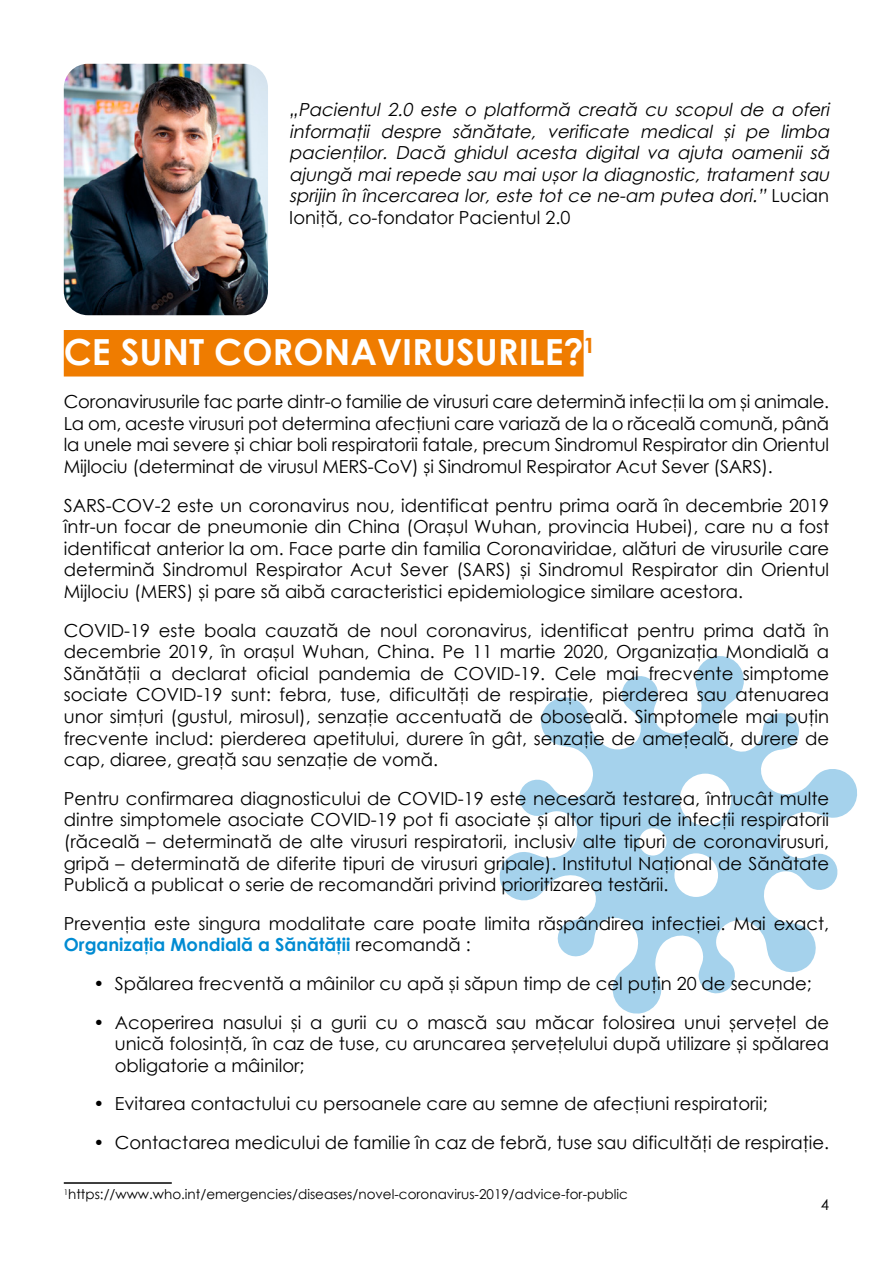
<style>
.page{position:relative;width:893px;height:1263px;background:#fff}
.page>*{position:absolute;margin:0;border:0;box-sizing:border-box;transform-origin:0 0}
.t1{font:700 36px "Century Gothic";color:#fff}
.t2{font:18px/21.6px "Century Gothic";color:#000;text-align:justify}
.t3{font:italic 18px/21.6px "Century Gothic";color:#000}
.t4{font:15px "Century Gothic";color:#000}
.t5{font:13.5px "Century Gothic";color:#000}
.s1{font-style:normal}
.s2{font-weight:700;color:#008bd2}
</style>
<div class="page">
<svg style="left:499px;top:656px;width:358px;height:358px"></svg>
<img style="left:64px;top:64px;width:204px;height:251px">
<div style="left:64px;top:330px;width:520px;height:46px;background:#ef7c00"></div>
<hr style="left:64px;top:1182px;width:108px;height:2px;background:#000">
<p class="t3" style="left:289px;top:98px;width:546px">„Pacientul 2.0 este o platformă creată cu scopul de a oferi informații despre sănătate, verificate medical și pe limba pacienților. Dacă ghidul acesta digital va ajuta oamenii să ajungă mai repede sau mai ușor la diagnostic, tratament sau sprijin în încercarea lor, este tot ce ne-am putea dori.” <span class="s1">L u c i a n Ioniță, co-fondator Pacientul 2.0</span></p>
<h1 class="t1" style="left:64px;top:325px;width:533px">CE SUNT CORONAVIRUSURILE?<sup>1</sup></h1>
<p class="t2" style="left:64px;top:391px;width:767px">Coronavirusurile fac parte dintr-o familie de virusuri care determină infecţii la om și animale.<br>La om, aceste virusuri pot determina afecțiuni care variază de la o răceală comună, până la unele mai severe și chiar boli respiratorii fatale, precum Sindromul Respirator din Orientul Mijlociu (determinat de virusul MERS-CoV) și Sindromul Respirator Acut Sever (SARS).</p>
<p class="t2" style="left:64px;top:494px;width:767px">SARS-COV-2 este un coronavirus nou, identificat pentru prima oară în decembrie 2019 într-un focar de pneumonie din China (Orașul Wuhan, provincia Hubei), care nu a fost identificat anterior la om. Face parte din familia Coronaviridae, alături de virusurile care determină Sindromul Respirator Acut Sever (SARS) și Sindromul Respirator din Orientul Mijlociu (MERS) și pare să aibă caracteristici epidemiologice similare acestora.</p>
<p class="t2" style="left:64px;top:619px;width:767px">COVID-19 este boala cauzată de noul coronavirus, identificat pentru prima dată în decembrie 2019, în orașul Wuhan, China. Pe 11 martie 2020, Organizația Mondială a Sănătății a declarat oficial pandemia de COVID-19. Cele mai frecvente simptome sociate COVID-19 sunt: febra, tuse, dificultăți de respirație, pierderea sau atenuarea unor simțuri (gustul, mirosul), senzație accentuată de oboseală. Simptomele mai puțin frecvente includ: pierderea apetitului, durere în gât, senzație de amețeală, durere de cap, diaree, greață sau senzație de vomă.</p>
<p class="t2" style="left:64px;top:787px;width:767px">Pentru confirmarea diagnosticului de COVID-19 este necesară testarea, întrucât multe dintre simptomele asociate COVID-19 pot fi asociate și altor tipuri de infecții respiratorii (răceală – determinată de alte virusuri respiratorii, inclusiv alte tipuri de coronavirusuri, gripă – determinată de diferite tipuri de virusuri gripale). Institutul Național de Sănătate Publică a publicat o serie de recomandări privind prioritizarea testării.</p>
<p class="t2" style="left:64px;top:912px;width:767px">Prevenția este singura modalitate care poate limita răspândirea infecției. Mai exact,<br><span class="s2">Organizația Mondială a Sănătății</span> recomandă :</p>
<p class="t2" style="left:94px;top:972px;width:720px">• Spălarea frecventă a mâinilor cu apă și săpun timp de cel puțin 20 de secunde;</p>
<p class="t2" style="left:115px;top:1011px;width:716px;text-indent:-21px">• Acoperirea nasului și a gurii cu o mască sau măcar folosirea unui șervețel de unică folosință, în caz de tuse, cu aruncarea șervețelului după utilizare și spălarea obligatorie a mâinilor;</p>
<p class="t2" style="left:94px;top:1093px;width:676px">• Evitarea contactului cu persoanele care au semne de afecțiuni respiratorii;</p>
<p class="t2" style="left:94px;top:1131px;width:737px">• Contactarea medicului de familie în caz de febră, tuse sau dificultăți de respirație.</p>
<p class="t5" style="left:64px;top:1185px;width:566px"><sup>1</sup>https://www.who.int/emergencies/diseases/novel-coronavirus-2019/advice-for-public</p>
<p class="t4" style="left:821px;top:1194px;width:10px">4</p>
</div>
